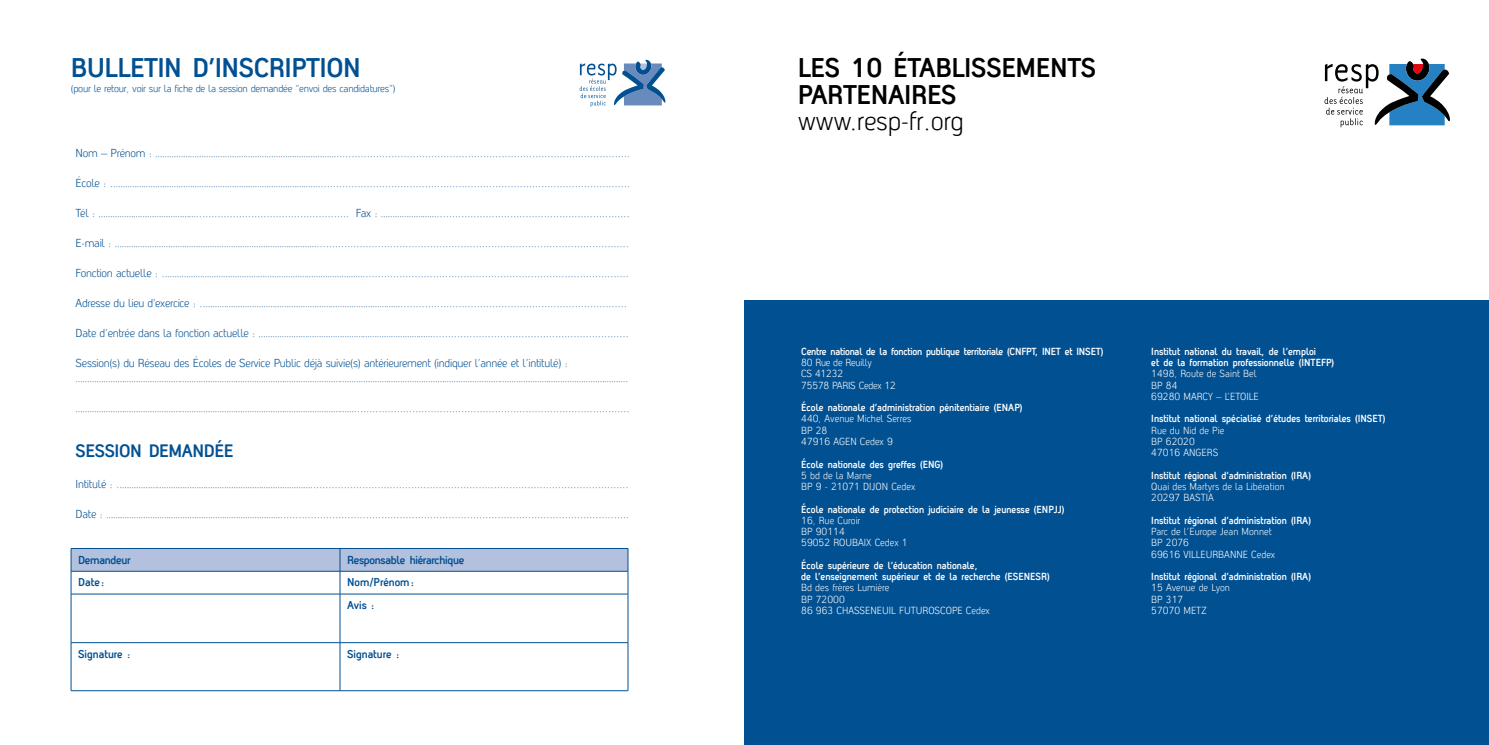
<style>
.page{position:relative;width:1489px;height:745px;background:#fff}
.page>*{position:absolute;margin:0;border:0;box-sizing:border-box;transform-origin:0 0}
.t1{font:700 26.25px/26.2px "Antagometrica BT";letter-spacing:-.015em;color:#000}
.t2{font:700 26.25px "Antagometrica BT";letter-spacing:-.02em;color:#005092}
.t3{font:26.25px "Antagometrica BT Light";letter-spacing:-.015em;color:#000}
.t4{font:700 17.5px "Antagometrica BT";letter-spacing:-.025em;color:#005092}
.t5{font:11.25px/15px "Antagometrica BT Light";letter-spacing:-.025em;color:#005092}
.t6{font:700 11.25px "Antagometrica BT";letter-spacing:-.025em;color:#005092}
.t7{font:700 11px/22.8px "Antagometrica BT";color:#005092}
.t8{font:700 10px/11.2px "Antagometrica BT";color:#fff;scale:.96 1}
.t9{font:10px/11.2px "Antagometrica BT Light";color:#fff;scale:.96 1}
.t10{font:10px "Antagometrica BT Light";letter-spacing:-.025em;color:#005092}
.t11{font:700 10px "Antagometrica BT";letter-spacing:-.02em;color:#fff;scale:.96 1}
.t12{font:10px/11.2px "Antagometrica BT Light";letter-spacing:-.02em;color:#fff;scale:.96 1}
</style>
<div class="page">
<svg style="left:579px;top:59px;width:87px;height:48px"></svg>
<hr style="left:71px;top:593px;width:1px;height:49px;background:#005092">
<hr style="left:71px;top:642px;width:1px;height:48px;background:#005092">
<svg style="left:71px;top:548px;width:557px;height:45px"></svg>
<hr style="left:340px;top:593px;width:1px;height:49px;background:#005092">
<hr style="left:627px;top:593px;width:1px;height:49px;background:#005092">
<hr style="left:340px;top:642px;width:1px;height:48px;background:#005092">
<hr style="left:627px;top:642px;width:1px;height:48px;background:#005092">
<hr style="left:71px;top:593px;width:269px;height:1px;background:#005092">
<hr style="left:340px;top:593px;width:288px;height:1px;background:#005092">
<hr style="left:71px;top:642px;width:269px;height:1px;background:#005092">
<hr style="left:340px;top:642px;width:288px;height:1px;background:#005092">
<hr style="left:71px;top:690px;width:269px;height:1px;background:#005092">
<hr style="left:340px;top:690px;width:288px;height:1px;background:#005092">
<div style="left:744px;top:300px;width:744px;height:444px;background:#005092"></div>
<svg style="left:1324px;top:58px;width:126px;height:69px"></svg>
<h1 class="t2" style="left:71px;top:52px;width:291px">BULLETIN D’INSCRIPTION</h1>
<p class="t10" style="left:71px;top:83px;width:326px">(pour le retour, voir sur la fiche de la session demandée “envoi des candidatures”)</p>
<p class="t5" style="left:76px;top:145px;width:556px">Nom – Prénom : ……………………………………………………………………................................................................................................</p>
<p class="t5" style="left:76px;top:175px;width:556px">École : ..……………………………………………………………………………......................................................................................................</p>
<p class="t5" style="left:76px;top:205px;width:555px">Tél : …………………………………….................................................. Fax : ……………………...............................................................</p>
<p class="t5" style="left:76px;top:235px;width:555px">E-mail : ……………………………………………………………………………......................................................................................................</p>
<p class="t5" style="left:76px;top:265px;width:555px">Fonction actuelle : ..………………………………………………………………………….......................................................................................</p>
<p class="t5" style="left:76px;top:295px;width:553px">Adresse du lieu d'exercice : ..…………………………………………………………………………..........................................................................</p>
<p class="t5" style="left:76px;top:325px;width:554px">Date d’entrée dans la fonction actuelle : …………………………………………………………………................................................................</p>
<p class="t5" style="left:76px;top:355px;width:554px">Session(s) du Réseau des Écoles de Service Public déjà suivie(s) antérieurement (indiquer l’année et l’intitulé) : ………………………………………………………………………………………………………………………………………………………………………………………………………………….</p>
<p class="t5" style="left:76px;top:400px;width:555px">…………………………………………………………………………………………………………..........................................................................................</p>
<h2 class="t4" style="left:76px;top:440px;width:159px">SESSION DEMANDÉE</h2>
<p class="t5" style="left:76px;top:475px;width:554px">Intitulé : ..………………………………………………………………………........................................................................................................</p>
<p class="t5" style="left:76px;top:505px;width:555px">Date : …………………………………………………………………..................................................................................................................</p>
<p class="t6" style="left:78px;top:552px;width:54px">Demandeur</p>
<p class="t6" style="left:347px;top:552px;width:119px">Responsable hiérarchique</p>
<p class="t7" style="left:78px;top:570px;width:28px">Date :</p>
<p class="t7" style="left:347px;top:570px;width:69px">Nom/Prénom:<br>Avis :</p>
<p class="t7" style="left:78px;top:642px;width:54px">Signature :</p>
<p class="t7" style="left:347px;top:642px;width:54px">Signature :</p>
<h1 class="t1" style="left:797px;top:55px;width:300px">LES 10 ÉTABLISSEMENTS<br>PARTENAIRES</h1>
<h1 class="t3" style="left:797px;top:105px;width:168px">www.resp-fr.org</h1>
<p class="t11" style="left:801px;top:345px;width:316px">Centre national de la fonction publique territoriale (CNFPT, INET et INSET)</p>
<p class="t12" style="left:801px;top:356px;width:100px">80 Rue de Reuilly<br>CS 41232<br>75578 PARIS Cedex 12</p>
<p class="t8" style="left:801px;top:401px;width:232px">École nationale d’administration pénitentiaire (ENAP)</p>
<p class="t9" style="left:801px;top:413px;width:116px">440, Avenue Michel Serres<br>BP 28<br>47916 AGEN Cedex 9</p>
<p class="t8" style="left:801px;top:458px;width:149px">École nationale des greffes (ENG)</p>
<p class="t9" style="left:801px;top:469px;width:120px">5 bd de la Marne<br>BP 9 - 21071 DIJON Cedex</p>
<p class="t8" style="left:801px;top:503px;width:276px">École nationale de protection judiciaire de la jeunesse (ENPJJ)</p>
<p class="t9" style="left:801px;top:514px;width:112px">16, Rue Curoir<br>BP 90114<br>59052 ROUBAIX Cedex 1</p>
<p class="t8" style="left:801px;top:559px;width:260px">École supérieure de l’éducation nationale,<br>de l’enseignement supérieur et de la recherche (ESENESR)</p>
<p class="t9" style="left:801px;top:581px;width:198px">Bd des frères Lumière<br>BP 72000<br>86 963 CHASSENEUIL FUTUROSCOPE Cedex</p>
<p class="t8" style="left:1151px;top:345px;width:192px">Institut national du travail, de l’emploi<br>et de la formation professionnelle (INTEFP)</p>
<p class="t9" style="left:1151px;top:368px;width:113px">1498, Route de Saint Bel<br>BP 84<br>69280 MARCY – L’ETOILE</p>
<p class="t8" style="left:1151px;top:413px;width:245px">Institut national spécialisé d’études territoriales (INSET)</p>
<p class="t9" style="left:1151px;top:424px;width:78px">Rue du Nid de Pie<br>BP 62020<br>47016 ANGERS</p>
<p class="t8" style="left:1151px;top:469px;width:168px">Institut régional d’administration (IRA)</p>
<p class="t9" style="left:1151px;top:480px;width:140px">Quai des Martyrs de la Libération<br>20297 BASTIA</p>
<p class="t8" style="left:1151px;top:514px;width:168px">Institut régional d’administration (IRA)</p>
<p class="t9" style="left:1151px;top:525px;width:130px">Parc de l’Europe Jean Monnet<br>BP 2076<br>69616 VILLEURBANNE Cedex</p>
<p class="t8" style="left:1151px;top:570px;width:168px">Institut régional d’administration (IRA)</p>
<p class="t9" style="left:1151px;top:581px;width:83px">15 Avenue de Lyon<br>BP 317<br>57070 METZ</p>
</div>
